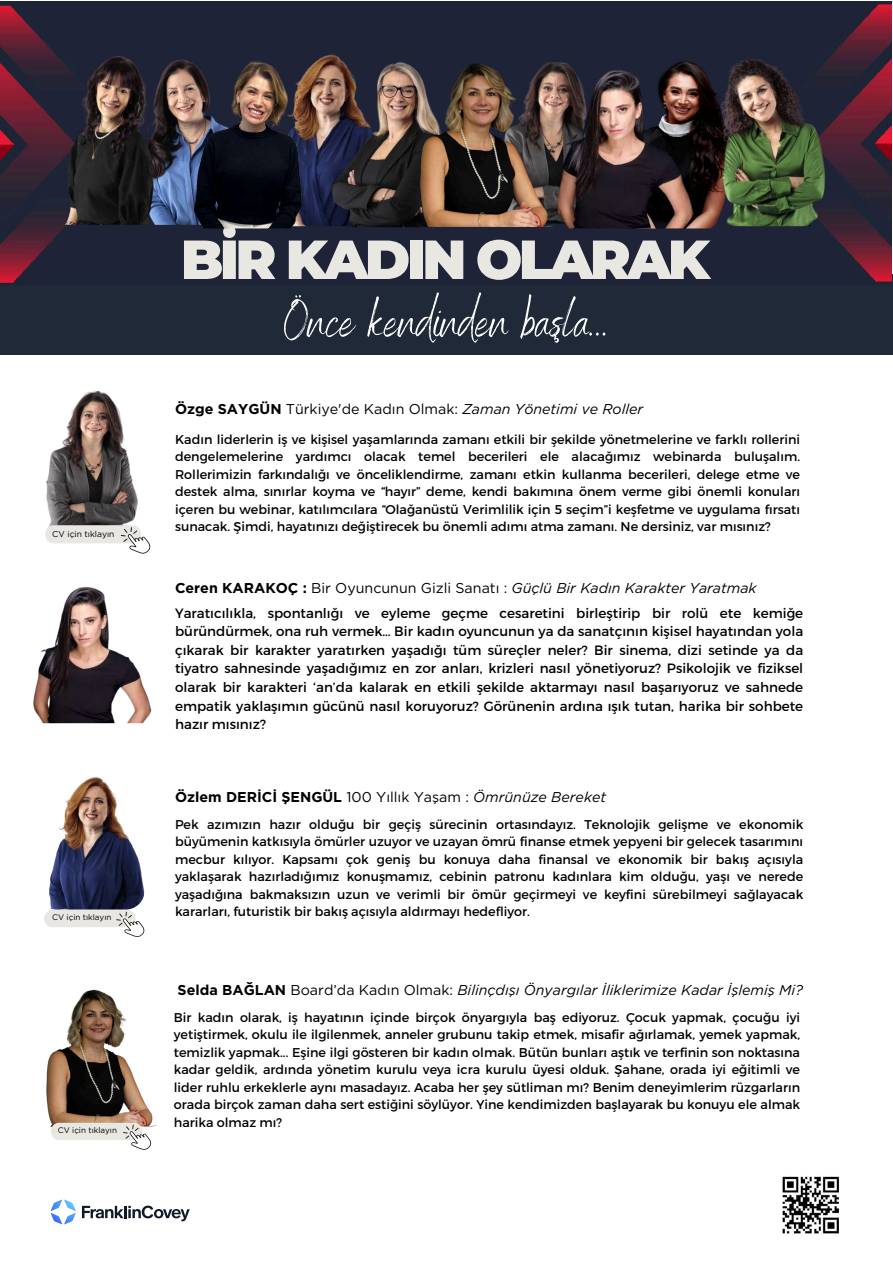
<style>
.page{position:relative;width:893px;height:1263px;background:#fff}
.page>*{position:absolute;margin:0;border:0;box-sizing:border-box;transform-origin:0 0}
.t1{font:900 54.9px "Montserrat";letter-spacing:-.065em;color:#e9e7e2}
.t2{font:50.25px "Benedict";color:#fff}
.t3{font:italic 14.25px "Gotham";color:#000}
.t4{font:14.25px "Gotham";color:#000}
.t5{font:700 14.25px "Gotham";color:#000}
.t6{font:13.5px/18.6px "Montserrat";color:#000;text-align:justify}
.t7{font:12.75px/17.4px "Montserrat";color:#000;text-align:justify}
.t8{font:8.48px "Gotham";color:#000}
.t9{font:8.1px "Gotham";color:#000}
.s1{font-weight:700}
.s2{font-style:italic}
.s3{font-weight:700;font-style:normal}
.s4{font-style:normal}
.s5{font-weight:400}
.s6{font-weight:400;font-style:italic}
</style>
<div class="page">
<svg style="left:82px;top:1205px;width:108px;height:16px"></svg>
<svg style="left:51px;top:1199px;width:25px;height:25px"></svg>
<img style="left:782px;top:1176px;width:57px;height:58px">
<img style="left:37px;top:765px;width:108px;height:144px;border-radius:19px">
<svg style="left:44px;top:910px;width:101px;height:27px"></svg>
<img style="left:46px;top:390px;width:92px;height:135px">
<svg style="left:45px;top:525px;width:106px;height:29px"></svg>
<div style="left:0;top:274px;width:893px;height:80px;background:#202938"></div>
<img style="left:0;top:1px;width:891px;height:283px">
<img style="left:33px;top:586px;width:119px;height:137px">
<img style="left:525px;top:62px;width:180px;height:166px;border-radius:19px">
<img style="left:681px;top:55px;width:186px;height:171px;border-radius:19px">
<div style="left:259px;top:29px;width:142px;height:197px;background:#1e2337;border-radius:19px"></div>
<img style="left:304px;top:56px;width:185px;height:171px;border-radius:19px">
<img style="left:144px;top:60px;width:186px;height:168px;border-radius:19px">
<img style="left:23px;top:54px;width:186px;height:171px;border-radius:19px">
<img style="left:382px;top:54px;width:184px;height:173px;border-radius:19px">
<img style="left:13px;top:983px;width:156px;height:143px;border-radius:19px">
<svg style="left:51px;top:1123px;width:101px;height:27px"></svg>
<p class="t8" style="left:52px;top:528px;width:64px">CV içi n tıklayın</p>
<p class="t9" style="left:52px;top:912px;width:61px">CV içi n tıklayın</p>
<p class="t9" style="left:58px;top:1125px;width:61px">CV içi n tıklayın</p>
<h1 class="t1" style="left:181px;top:226px;width:530px">BİR KADIN OLARAK</h1>
<h2 class="t2" style="left:284px;top:289px;width:326px">Önce kendinden başla...</h2>
<p class="t4" style="left:175px;top:400px;width:470px"><span class="s1">Özge SAYGÜN</span> Türkiye'de Kadın Olmak: <span class="s2">Zaman Yönetimi ve Roller</span></p>
<p class="t7" style="left:175px;top:430px;width:626px">Kadın liderlerin iş ve kişisel yaşamlarında zamanı etkili bir şekilde yönetmelerine ve farklı rollerini dengelemelerine yardımcı olacak temel becerileri ele alacağımız webinarda buluşalım.<br>Rollerimizin farkındalığı ve önceliklendirme, zamanı etkin kullanma becerileri, delege etme ve destek alma, sınırlar koyma ve “hayır” deme, kendi bakımına önem verme gibi önemli konuları içeren bu webinar, katılımcılara “Olağanüstü Verimlilik için 5 seçim”i keşfetme ve uygulama fırsatı sunacak. Şimdi, hayatınızı değiştirecek bu önemli adımı atma zamanı. Ne dersiniz, var mısınız?</p>
<p class="t3" style="left:175px;top:579px;width:583px"><span class="s3">Ceren KARAKOÇ :</span> <span class="s4">Bi r Oyuncunun Gi zli Sanatı :</span> Güçlü Bir Kadın Karakter Yaratmak</p>
<p class="t6" style="left:175px;top:603px;width:629px">Yaratıcılıkla, spontanlığı ve eyleme geçme cesaretini birleştirip bir rolü ete kemiğe büründürmek, ona ruh vermek… Bir kadın oyuncunun ya da sanatçının kişisel hayatından yola çıkarak bir karakter yaratırken yaşadığı tüm süreçler neler? Bir sinema, dizi setinde ya da tiyatro sahnesinde yaşadığımız en zor anları, krizleri nasıl yönetiyoruz? Psikolojik ve fiziksel olarak bir karakteri ‘an’da kalarak en etkili şekilde aktarmayı nasıl başarıyoruz ve sahnede empatik yaklaşımın gücünü nasıl koruyoruz? Görünenin ardına ışık tutan, harika bir sohbete hazır mısınız?</p>
<p class="t5" style="left:175px;top:788px;width:433px">Özlem DERİCİ ŞENGÜL <span class="s5">100 Yıllık Yaşam :</span> <span class="s6">Ömrünüze Bereket</span></p>
<p class="t7" style="left:175px;top:815px;width:629px">Pek azımızın hazır olduğu bir geçiş sürecinin ortasındayız. Teknolojik gelişme ve ekonomik büyümenin katkısıyla ömürler uzuyor ve uzayan ömrü finanse etmek yepyeni bir gelecek tasarımını mecbur kılıyor. Kapsamı çok geniş bu konuya daha finansal ve ekonomik bir bakış açısıyla yaklaşarak hazırladığımız konuşmamız, cebinin patronu kadınlara kim olduğu, yaşı ve nerede yaşadığına bakmaksızın uzun ve verimli bir ömür geçirmeyi ve keyfini sürebilmeyi sağlayacak kararları, futuristik bir bakış açısıyla aldırmayı hedefliyor.</p>
<p class="t3" style="left:178px;top:982px;width:627px"><span class="s3">Selda BAĞLAN</span> <span class="s4">Board’da Kadın Olmak:</span> Bilinçdışı Önyargılar İliklerimize Kadar İşlemiş Mi?</p>
<p class="t7" style="left:174px;top:1008px;width:628px">Bir kadın olarak, iş hayatının içinde birçok önyargıyla baş ediyoruz. Çocuk yapmak, çocuğu iyi yetiştirmek, okulu ile ilgilenmek, anneler grubunu takip etmek, misafir ağırlamak, yemek yapmak, temizlik yapmak... Eşine ilgi gösteren bir kadın olmak. Bütün bunları aştık ve terfinin son noktasına kadar geldik, ardında yönetim kurulu veya icra kurulu üyesi olduk. Şahane, orada iyi eğitimli ve lider ruhlu erkeklerle aynı masadayız. Acaba her şey sütliman mı? Benim deneyimlerim rüzgarların orada birçok zaman daha sert estiğini söylüyor. Yine kendimizden başlayarak bu konuyu ele almak harika olmaz mı?</p>
</div>
